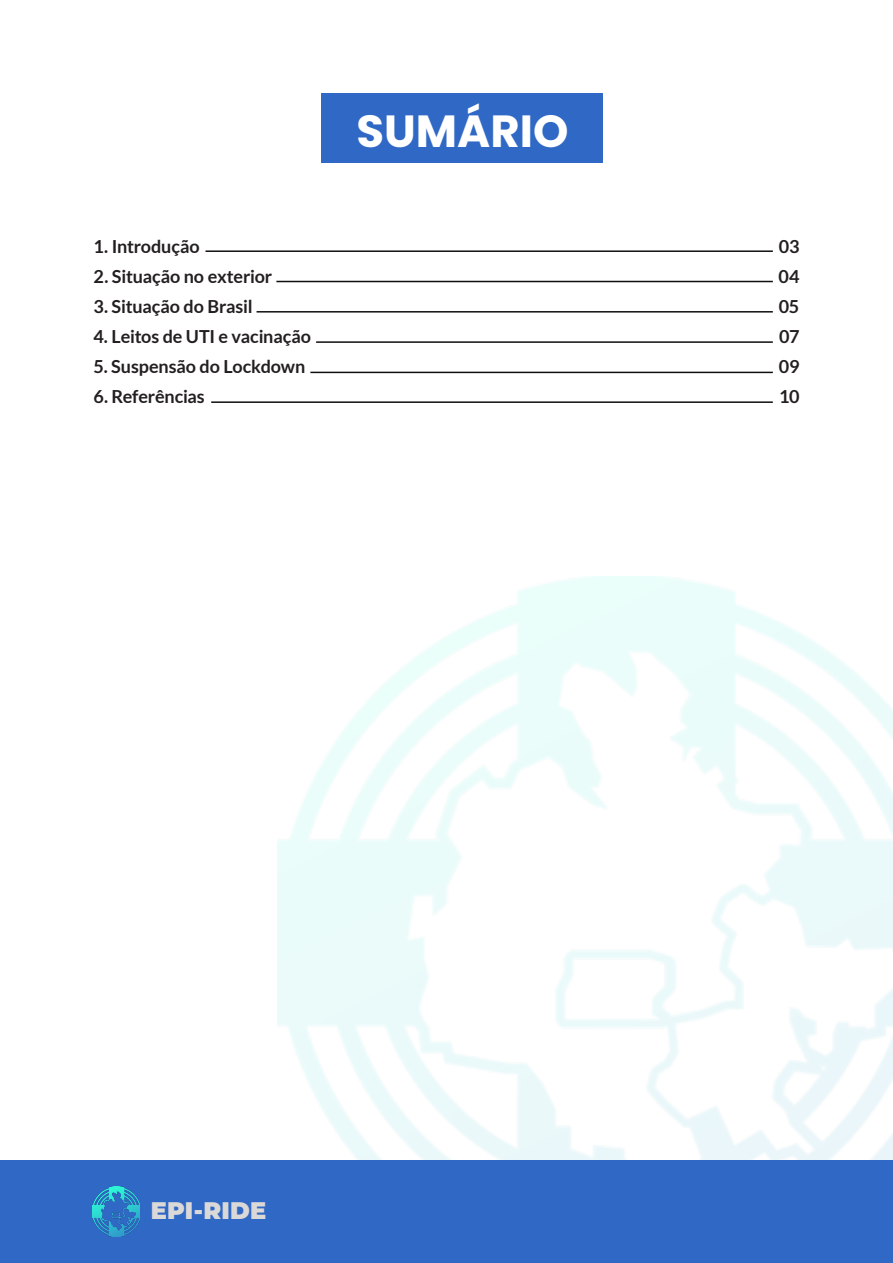
<style>
.page{position:relative;width:893px;height:1263px;background:#fff}
.page>*{position:absolute;margin:0;border:0;box-sizing:border-box;transform-origin:0 0}
.t1{font:700 45px "Poppins";color:#fff}
.txt_sem_parágrafo{font:900 24px "Montserrat";letter-spacing:.01em;color:#dbd9d8}
.txt_sem_parágrafo-2{font:700 18px "Lato";letter-spacing:-.005em;color:#231f20}
</style>
<div class="page">
<div style="left:0;top:1160px;width:893px;height:103px;background:#3068c5"></div>
<img style="left:93px;top:1186px;width:47px;height:50px">
<div style="left:322px;top:94px;width:281px;height:69px;background:#3068c5"></div>
<hr style="left:206px;top:250px;width:567px;height:2px;background:#0f0f0f">
<hr style="left:276px;top:281px;width:497px;height:1px;background:#0f0f0f">
<hr style="left:310px;top:372px;width:463px;height:1px;background:#0f0f0f">
<hr style="left:257px;top:311px;width:516px;height:2px;background:#0f0f0f">
<hr style="left:316px;top:341px;width:457px;height:2px;background:#0f0f0f">
<hr style="left:211px;top:401px;width:562px;height:2px;background:#0f0f0f">
<p class="txt_sem_parágrafo-2" style="left:94px;top:236px;width:108px">1. Introdução</p>
<p class="txt_sem_parágrafo-2" style="left:94px;top:266px;width:180px">2. Situação no exterior</p>
<p class="txt_sem_parágrafo-2" style="left:94px;top:296px;width:161px">3. Situação do Brasil</p>
<p class="txt_sem_parágrafo-2" style="left:94px;top:326px;width:219px">4. Leitos de UTI e vacinação</p>
<p class="txt_sem_parágrafo-2" style="left:94px;top:356px;width:213px">5. Suspensão do Lockdown</p>
<p class="txt_sem_parágrafo-2" style="left:94px;top:386px;width:113px">6. Referências</p>
<p class="t1" style="left:356px;top:105px;width:213px">SUMÁRIO</p>
<p class="txt_sem_parágrafo-2" style="left:779px;top:236px;width:22px">03</p>
<p class="txt_sem_parágrafo-2" style="left:778px;top:266px;width:23px">04</p>
<p class="txt_sem_parágrafo-2" style="left:779px;top:296px;width:22px">05</p>
<p class="txt_sem_parágrafo-2" style="left:779px;top:326px;width:22px">07</p>
<p class="txt_sem_parágrafo-2" style="left:779px;top:356px;width:22px">09</p>
<p class="txt_sem_parágrafo-2" style="left:779px;top:386px;width:22px">10</p>
<p class="txt_sem_parágrafo" style="left:151px;top:1193px;width:117px">EPI-RIDE</p>
</div>
